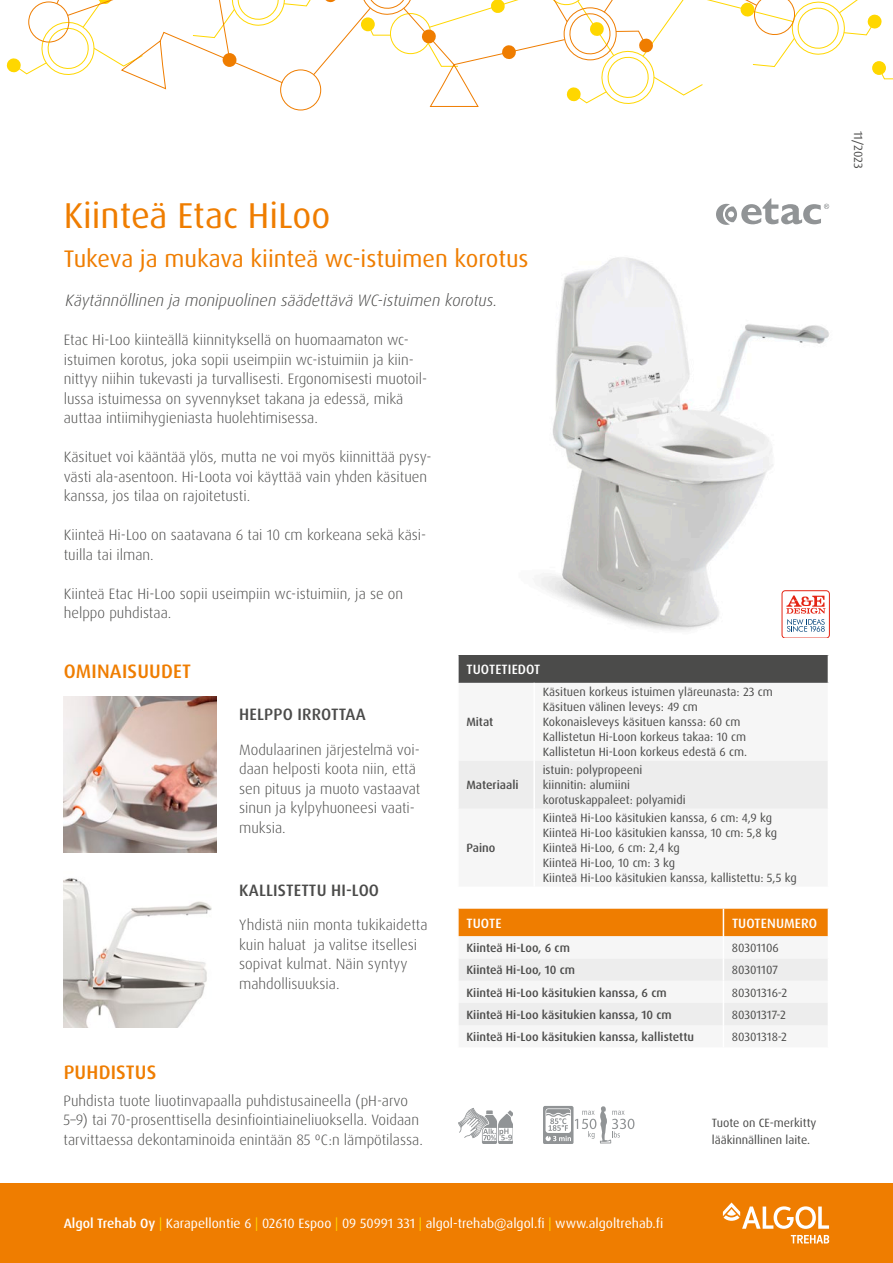
<style>
.page{position:relative;width:893px;height:1263px;background:#fff}
.page>*{position:absolute;margin:0;border:0;box-sizing:border-box;transform-origin:0 0}
.t1{font:36px "Dax Pro";color:#ef7d00}
.t2{font:24px "Dax Pro";color:#ef7d00}
.t3{font:500 19.5px "Dax Pro";letter-spacing:.01em;color:#ef7d00}
.t4{font:italic 300 16.5px "Dax Pro";color:#4b4b4a}
.t5{font:500 16.5px "Dax Pro";letter-spacing:.01em;color:#4b4b4a}
.t6{font:300 15px/19.5px "Dax Pro";color:#4b4b4a}
.t7{font:13.5px "Dax Pro";color:#fff}
.t8{font:500 13.5px "Dax Pro";letter-spacing:.01em;color:#fff}
.t9{font:12px/15px "Dax Pro";color:#4b4b4a}
.t10{font:500 12px "Dax Pro";color:#4b4b4a}
.s1{font-weight:500}
.s2{color:#ffd700}
</style>
<div class="page">
<img style="left:541px;top:206px;width:289px;height:432px">
<svg style="left:458px;top:1108px;width:55px;height:36px"></svg>
<svg style="left:543px;top:1106px;width:30px;height:38px"></svg>
<svg style="left:546px;top:1106px;width:88px;height:37px"></svg>
<div style="left:0;top:1183px;width:893px;height:80px;background:#ef7d00"></div>
<svg style="left:6px;top:0;width:887px;height:111px"></svg>
<svg style="left:723px;top:1202px;width:106px;height:27px"></svg>
<svg style="left:791px;top:1235px;width:38px;height:8px"></svg>
<svg style="left:458px;top:909px;width:370px;height:117px"></svg>
<div style="left:458px;top:655px;width:370px;height:28px;background:#4b4b4a"></div>
<div style="left:459px;top:761px;width:369px;height:48px;background:#ededed"></div>
<hr style="left:457px;top:655px;width:2px;height:28px;background:#fff">
<hr style="left:533px;top:761px;width:2px;height:48px;background:#fff">
<img style="left:64px;top:696px;width:153px;height:156px">
<img style="left:64px;top:878px;width:148px;height:150px">
<svg style="left:716px;top:198px;width:113px;height:27px"></svg>
<div style="left:782px;top:590px;width:47px;height:48px;border:1px solid #e42413;border-radius:3px"></div>
<svg style="left:786px;top:595px;width:39px;height:37px"></svg>
<h1 class="t1" style="left:64px;top:193px;width:268px">Kiinteä Etac HiLoo</h1>
<h2 class="t2" style="left:64px;top:243px;width:466px">Tukeva ja mukava kiinteä wc-istuimen korotus</h2>
<p class="t4" style="left:66px;top:290px;width:433px">Käytännöllinen ja monipuolinen säädettävä WC-istuimen korotus.</p>
<p class="t6" style="left:64px;top:330px;width:363px">Etac Hi-Loo kiinteällä kiinnityksellä on huomaamaton wc&shy;istuimen korotus, joka sopii useimpiin wc-istuimiin ja kiin&shy;nittyy niihin tukevasti ja turvallisesti. Ergonomisesti muotoil&shy;lussa istuimessa on syvennykset takana ja edessä, mikä auttaa intiimihygieniasta huolehtimisessa.</p>
<p class="t6" style="left:64px;top:447px;width:369px">Käsituet voi kääntää ylös, mutta ne voi myös kiinnittää pysy&shy;västi ala-asentoon. Hi-Loota voi käyttää vain yhden käsituen kanssa, jos tilaa on rajoitetusti.</p>
<p class="t6" style="left:64px;top:525px;width:364px">Kiinteä Hi-Loo on saatavana 6 tai 10 cm korkeana sekä käsi&shy;tuilla tai ilman.</p>
<p class="t6" style="left:64px;top:584px;width:341px">Kiinteä Etac Hi-Loo sopii useimpiin wc-istuimiin, ja se on helppo puhdistaa.</p>
<h3 class="t3" style="left:64px;top:658px;width:129px">OMINAISUUDET</h3>
<p class="t5" style="left:239px;top:703px;width:128px">HELPPO IRROTTAA</p>
<p class="t6" style="left:239px;top:740px;width:183px">Modulaarinen järjestelmä voi&shy;daan helposti koota niin, että sen pituus ja muoto vastaavat sinun ja kylpyhuoneesi vaati&shy;muksia.</p>
<p class="t5" style="left:239px;top:879px;width:141px">KALLISTETTU HI-LOO</p>
<p class="t6" style="left:239px;top:915px;width:190px">Yhdistä niin monta tukikaidetta kuin haluat ja valitse itsellesi sopivat kulmat. Näin syntyy mahdollisuuksia.</p>
<h3 class="t3" style="left:64px;top:1060px;width:94px">PUHDISTUS</h3>
<p class="t6" style="left:64px;top:1091px;width:361px">Puhdista tuote liuotinvapaalla puhdistusaineella (pH-arvo<br>5–9) tai 70-prosenttisella desinfiointiaineliuoksella. Voidaan tarvittaessa dekontaminoida enintään 85 ºC:n lämpötilassa.</p>
<p class="t8" style="left:466px;top:661px;width:76px">TUOTETIEDOT</p>
<p class="t10" style="left:466px;top:714px;width:29px">Mitat</p>
<p class="t10" style="left:466px;top:777px;width:54px">Materiaali</p>
<p class="t10" style="left:466px;top:840px;width:31px">Paino</p>
<p class="t9" style="left:543px;top:685px;width:232px">Käsituen korkeus istuimen yläreunasta: 23 cm Käsituen välinen leveys: 49 cm Kokonaisleveys käsituen kanssa: 60 cm Kallistetun Hi-Loon korkeus takaa: 10 cm Kallistetun Hi-Loon korkeus edestä 6 cm.</p>
<p class="t9" style="left:543px;top:763px;width:144px">istuin: polypropeeni kiinnitin: alumiini korotuskappaleet: polyamidi</p>
<p class="t9" style="left:543px;top:811px;width:256px">Kiinteä Hi-Loo käsitukien kanssa, 6 cm: 4,9 kg Kiinteä Hi-Loo käsitukien kanssa, 10 cm: 5,8 kg Kiinteä Hi-Loo, 6 cm: 2,4 kg<br>Kiinteä Hi-Loo, 10 cm: 3 kg<br>Kiinteä Hi-Loo käsitukien kanssa, kallistettu: 5,5 kg</p>
<p class="t8" style="left:466px;top:914px;width:36px">TUOTE</p>
<p class="t8" style="left:732px;top:914px;width:87px">TUOTENUMERO</p>
<p class="t10" style="left:466px;top:940px;width:105px">Kiinteä Hi-Loo, 6 cm</p>
<p class="t9" style="left:732px;top:940px;width:48px">80301106</p>
<p class="t10" style="left:466px;top:962px;width:110px">Kiinteä Hi-Loo, 10 cm</p>
<p class="t9" style="left:732px;top:963px;width:47px">80301107</p>
<p class="t10" style="left:466px;top:985px;width:202px">Kiinteä Hi-Loo käsitukien kanssa, 6 cm</p>
<p class="t9" style="left:732px;top:985px;width:57px">80301316-2</p>
<p class="t10" style="left:466px;top:1007px;width:207px">Kiinteä Hi-Loo käsitukien kanssa, 10 cm</p>
<p class="t9" style="left:732px;top:1007px;width:55px">80301317-2</p>
<p class="t10" style="left:466px;top:1029px;width:229px">Kiinteä Hi-Loo käsitukien kanssa, kallistettu</p>
<p class="t9" style="left:732px;top:1029px;width:57px">80301318-2</p>
<p class="t9" style="left:712px;top:1115px;width:106px;line-height:16.5px">Tuote on CE-merkitty lääkinnällinen laite.</p>
<p class="t7" style="left:64px;top:1215px;width:601px"><span class="s1">Algol Trehab Oy</span> <span class="s2">|</span> Karapellontie 6 <span class="s2">|</span> 02610 Espoo <span class="s2">|</span> 09 50991 331 <span class="s2">|</span> algol-trehab@algol.fi <span class="s2">|</span> www.algoltrehab.fi</p>
<p class="t9" style="left:866px;top:130px;width:40px;rotate:90deg">11/2023</p>
</div>
